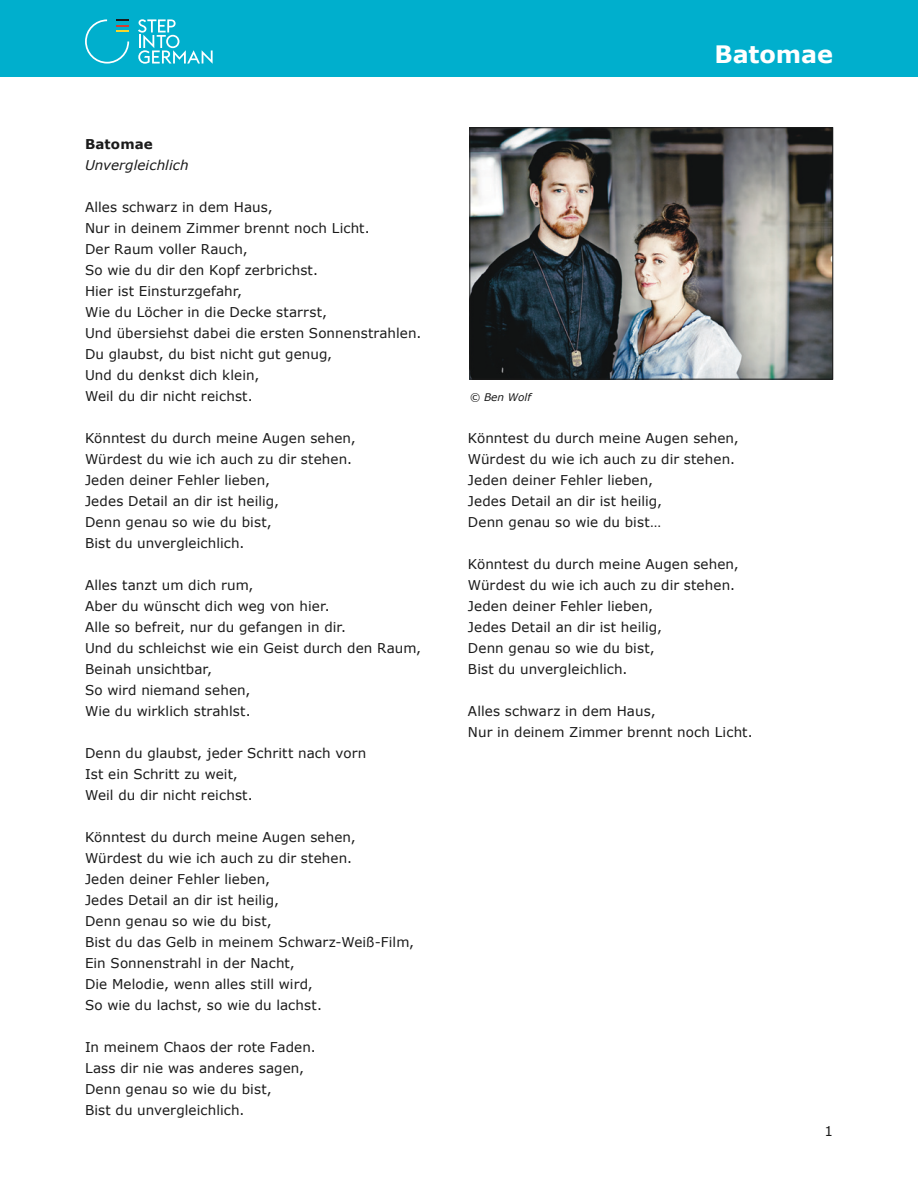
<style>
.page{position:relative;width:918px;height:1188px;background:#fff}
.page>*{position:absolute;margin:0;border:0;box-sizing:border-box;transform-origin:0 0}
.t1{font:700 24px "Verdana";letter-spacing:-.005em;color:#fff}
.t2{font:13.5px/21px "Verdana";letter-spacing:.005em;color:#1a1a1a}
.t3{font:italic 13.5px "Verdana";letter-spacing:.005em;color:#1a1a1a}
.t4{font:700 13.5px "Verdana";letter-spacing:.01em;color:#1a1a1a}
.t5{font:italic 10.5px "Verdana";color:#1a1a1a}
</style>
<div class="page">
<div style="left:0;top:0;width:918px;height:77px;background:#00afcd"></div>
<svg style="left:138px;top:19px;width:75px;height:45px"></svg>
<svg style="left:85px;top:19px;width:44px;height:45px"></svg>
<img style="left:472px;top:130px;width:359px;height:247px">
<div style="left:470px;top:128px;width:363px;height:251px;border:1px solid #1a1a1a"></div>
<p class="t4" style="left:85px;top:135px;width:69px">Batomae</p>
<p class="t3" style="left:85px;top:156px;width:105px">Unvergleichlich</p>
<p class="t2" style="left:85px;top:196px;width:338px">Alles schwarz in dem Haus,<br>Nur in deinem Zimmer brennt noch Licht.<br>Der Raum voller Rauch,<br>So wie du dir den Kopf zerbrichst.<br>Hier ist Einsturzgefahr,<br>Wie du Löcher in die Decke starrst,<br>Und übersiehst dabei die ersten Sonnenstrahlen.<br>Du glaubst, du bist nicht gut genug,<br>Und du denkst dich klein,<br>Weil du dir nicht reichst.</p>
<p class="t2" style="left:85px;top:427px;width:272px">Könntest du durch meine Augen sehen,<br>Würdest du wie ich auch zu dir stehen.<br>Jeden deiner Fehler lieben,<br>Jedes Detail an dir ist heilig,<br>Denn genau so wie du bist,<br>Bist du unvergleichlich.</p>
<p class="t2" style="left:85px;top:574px;width:338px">Alles tanzt um dich rum,<br>Aber du wünscht dich weg von hier.<br>Alle so befreit, nur du gefangen in dir.<br>Und du schleichst wie ein Geist durch den Raum,<br>Beinah unsichtbar,<br>So wird niemand sehen,<br>Wie du wirklich strahlst.</p>
<p class="t2" style="left:85px;top:742px;width:283px">Denn du glaubst, jeder Schritt nach vorn<br>Ist ein Schritt zu weit,<br>Weil du dir nicht reichst.</p>
<p class="t2" style="left:85px;top:826px;width:331px">Könntest du durch meine Augen sehen, Würdest du wie ich auch zu dir stehen.<br>Jeden deiner Fehler lieben,<br>Jedes Detail an dir ist heilig,<br>Denn genau so wie du bist,<br>Bist du das Gelb in meinem Schwarz-Weiß-Film, Ein Sonnenstrahl in der Nacht,<br>Die Melodie, wenn alles still wird,<br>So wie du lachst, so wie du lachst.</p>
<p class="t2" style="left:85px;top:1036px;width:232px">In meinem Chaos der rote Faden.<br>Lass dir nie was anderes sagen,<br>Denn genau so wie du bist,<br>Bist du unvergleichlich.</p>
<p class="t5" style="left:470px;top:390px;width:63px">© Ben Wolf</p>
<h1 class="t1" style="left:715px;top:39px;width:120px">Batomae</h1>
<p class="t2" style="left:468px;top:427px;width:272px">Könntest du durch meine Augen sehen,<br>Würdest du wie ich auch zu dir stehen.<br>Jeden deiner Fehler lieben,<br>Jedes Detail an dir ist heilig,<br>Denn genau so wie du bist…</p>
<p class="t2" style="left:468px;top:553px;width:272px">Könntest du durch meine Augen sehen,<br>Würdest du wie ich auch zu dir stehen.<br>Jeden deiner Fehler lieben,<br>Jedes Detail an dir ist heilig,<br>Denn genau so wie du bist,<br>Bist du unvergleichlich.</p>
<p class="t2" style="left:468px;top:700px;width:286px">Alles schwarz in dem Haus,<br>Nur in deinem Zimmer brennt noch Licht.</p>
<p class="t2" style="left:824px;top:1120px;width:10px">1</p>
</div>
